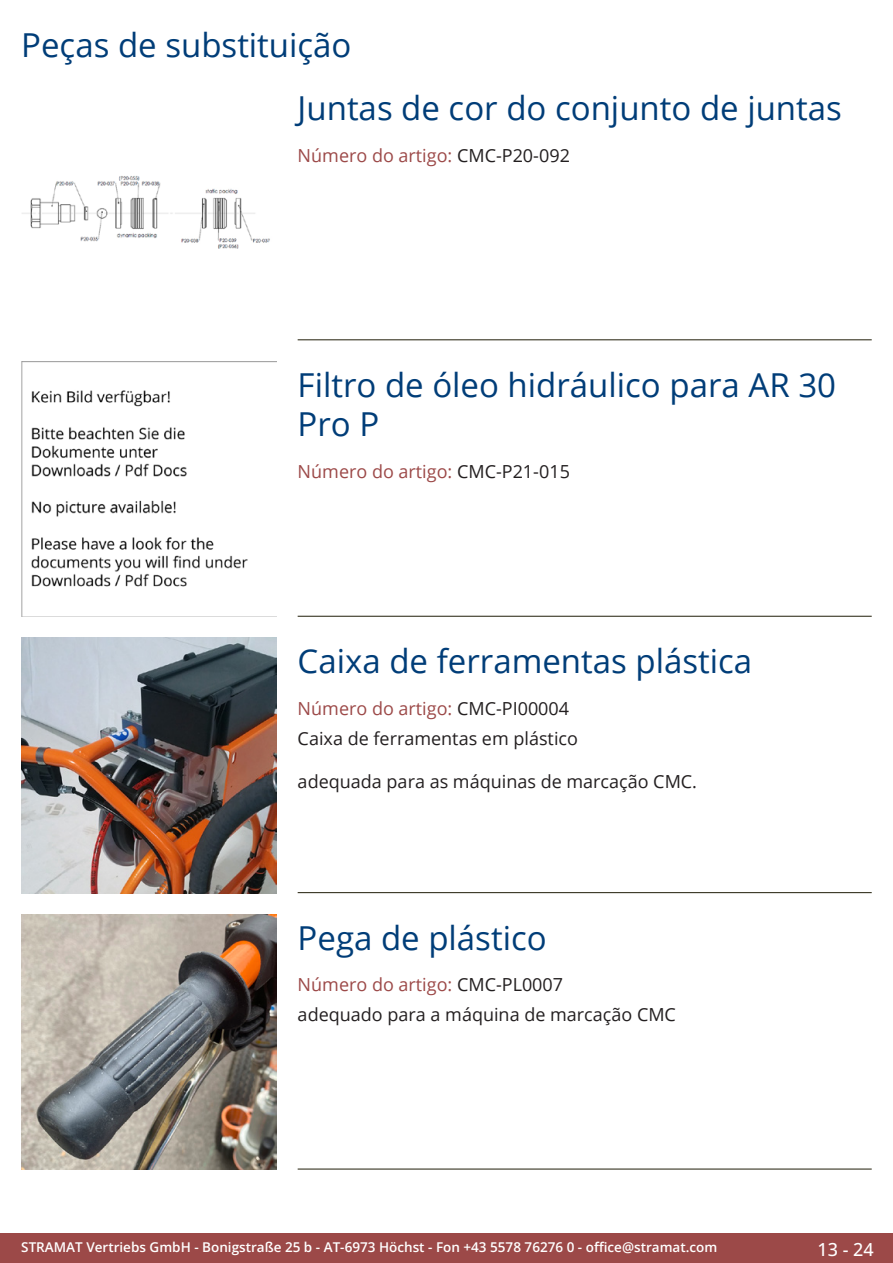
<style>
.page{position:relative;width:893px;height:1263px;background:#fff}
.page>*{position:absolute;margin:0;border:0;box-sizing:border-box;transform-origin:0 0}
.Produkttitel{font:33px/39.6px "Open Sans";color:#003d78}
.RastTitel{font:33px "Open Sans";color:#003d78}
.TechDaten_Überschrif{font:18px "Open Sans";color:#9c4948}
.Beschreibung_Text{font:18px "Open Sans";color:#231f20}
.t1{font:500 18px "Open Sans";color:#fff}
.t2{font:600 13.5px "Open Sans";color:#fff}
.s1{color:#231f20}
</style>
<div class="page">
<div style="left:0;top:1233px;width:893px;height:30px;background:#9c4948"></div>
<hr style="left:298px;top:340px;width:574px;height:1px;background:#201d08">
<hr style="left:298px;top:616px;width:574px;height:1px;background:#201d08">
<hr style="left:298px;top:892px;width:574px;height:1px;background:#201d08">
<hr style="left:298px;top:1169px;width:574px;height:1px;background:#201d08">
<img style="left:22px;top:176px;width:248px;height:73px">
<img style="left:21px;top:361px;width:255px;height:256px">
<img style="left:21px;top:638px;width:255px;height:255px">
<img style="left:21px;top:914px;width:255px;height:255px">
<p class="RastTitel" style="left:21px;top:22px;width:332px">Peças de substituição</p>
<p class="Produkttitel" style="left:298px;top:88px;width:546px">Juntas de cor do conjunto de juntas</p>
<p class="TechDaten_Überschrif" style="left:298px;top:143px;width:274px">Número do artigo: <span class="s1">CMC-P20-092</span></p>
<p class="Produkttitel" style="left:298px;top:364px;width:540px">Filtro de óleo hidráulico para AR 30<br>Pro P</p>
<p class="TechDaten_Überschrif" style="left:298px;top:459px;width:274px">Número do artigo: <span class="s1">CMC-P21-015</span></p>
<p class="Produkttitel" style="left:298px;top:640px;width:456px">Caixa de ferramentas plástica</p>
<p class="TechDaten_Überschrif" style="left:298px;top:696px;width:273px">Número do artigo: <span class="s1">CMC-PI00004</span></p>
<p class="Beschreibung_Text" style="left:298px;top:726px;width:282px">Caixa de ferramentas em plástico</p>
<p class="Beschreibung_Text" style="left:298px;top:769px;width:401px">adequada para as máquinas de marcação CMC.</p>
<p class="Produkttitel" style="left:298px;top:917px;width:251px">Pega de plástico</p>
<p class="TechDaten_Überschrif" style="left:298px;top:972px;width:267px">Número do artigo: <span class="s1">CMC-PL0007</span></p>
<p class="Beschreibung_Text" style="left:298px;top:1002px;width:380px">adequado para a máquina de marcação CMC</p>
<p class="t2" style="left:21px;top:1238px;width:698px">STRAMAT Vertriebs GmbH - Bonigstraße 25 b - AT-6973 Höchst - Fon +43 5578 76276 0 - office@stramat.com</p>
<p class="t1" style="left:817px;top:1237px;width:58px">13 - 24</p>
</div>
